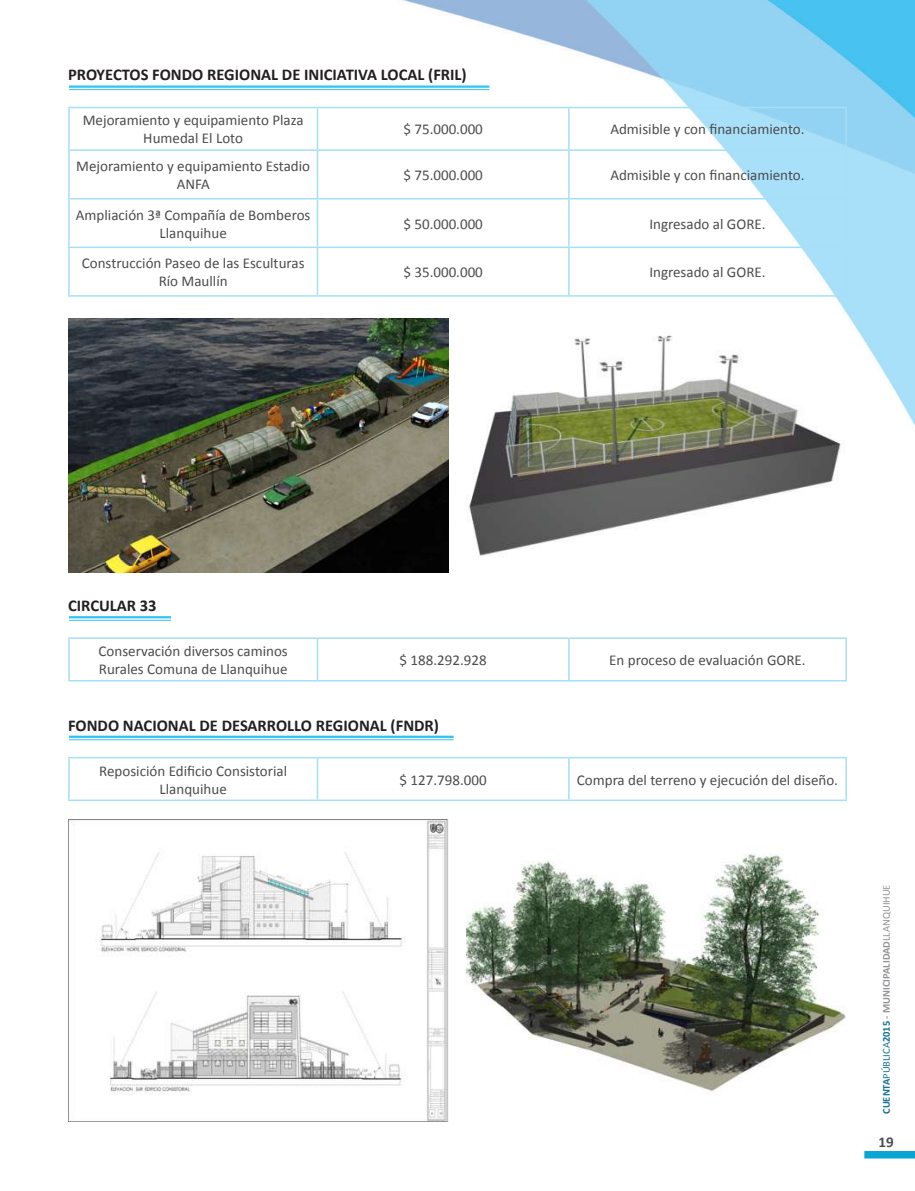
<style>
.page{position:relative;width:915px;height:1191px;background:#fff}
.page>*{position:absolute;margin:0;border:0;box-sizing:border-box;transform-origin:0 0}
.t1{font:700 16.5px "Calibri";color:#231f20}
.t2{font:15px/18px "Calibri";color:#4b4c4d;text-align:center}
.t3{font:700 15px "Calibri";color:#4b4c4d}
.t4{font:700 10.5px "Calibri";color:#919396}
.s1{color:#147390}
.s2{font-weight:400;color:#147390}
.s3{font-weight:400}
</style>
<div class="page">
<img style="left:68px;top:0;width:846px;height:1159px">
<div style="left:864px;top:1151px;width:50px;height:7px;background:#09a5d3"></div>
<hr style="left:68px;top:107px;width:249px;height:1px;background:#a5dff8">
<hr style="left:68px;top:108px;width:2px;height:41px;background:#a5dff8">
<hr style="left:317px;top:107px;width:251px;height:1px;background:#a5dff8">
<hr style="left:316px;top:108px;width:2px;height:41px;background:#a5dff8">
<hr style="left:568px;top:107px;width:278px;height:1px;background:#a5dff8">
<hr style="left:568px;top:108px;width:1px;height:41px;background:#a5dff8">
<hr style="left:845px;top:108px;width:1px;height:41px;background:#a5dff8">
<hr style="left:68px;top:149px;width:249px;height:2px;background:#a5dff8">
<hr style="left:68px;top:151px;width:2px;height:47px;background:#a5dff8">
<hr style="left:317px;top:149px;width:251px;height:2px;background:#a5dff8">
<hr style="left:316px;top:151px;width:2px;height:47px;background:#a5dff8">
<hr style="left:568px;top:149px;width:278px;height:2px;background:#a5dff8">
<hr style="left:568px;top:151px;width:1px;height:47px;background:#a5dff8">
<hr style="left:845px;top:151px;width:1px;height:47px;background:#a5dff8">
<hr style="left:68px;top:198px;width:249px;height:1px;background:#a5dff8">
<hr style="left:68px;top:199px;width:2px;height:47px;background:#a5dff8">
<hr style="left:317px;top:198px;width:251px;height:1px;background:#a5dff8">
<hr style="left:316px;top:199px;width:2px;height:47px;background:#a5dff8">
<hr style="left:568px;top:198px;width:278px;height:1px;background:#a5dff8">
<hr style="left:568px;top:199px;width:1px;height:47px;background:#a5dff8">
<hr style="left:845px;top:199px;width:1px;height:47px;background:#a5dff8">
<hr style="left:68px;top:246px;width:249px;height:2px;background:#a5dff8">
<hr style="left:68px;top:248px;width:2px;height:47px;background:#a5dff8">
<hr style="left:317px;top:246px;width:251px;height:2px;background:#a5dff8">
<hr style="left:316px;top:248px;width:2px;height:47px;background:#a5dff8">
<hr style="left:568px;top:246px;width:278px;height:2px;background:#a5dff8">
<hr style="left:568px;top:248px;width:1px;height:47px;background:#a5dff8">
<hr style="left:845px;top:248px;width:1px;height:47px;background:#a5dff8">
<hr style="left:68px;top:295px;width:249px;height:2px;background:#a5dff8">
<hr style="left:317px;top:295px;width:251px;height:2px;background:#a5dff8">
<hr style="left:568px;top:295px;width:278px;height:2px;background:#a5dff8">
<hr style="left:69px;top:85px;width:420px;height:3px;background:#32c3f2">
<hr style="left:69px;top:89px;width:420px;height:1px;background:#32c3f2">
<hr style="left:68px;top:637px;width:249px;height:2px;background:#a5dff8">
<hr style="left:68px;top:639px;width:2px;height:41px;background:#a5dff8">
<hr style="left:317px;top:637px;width:251px;height:2px;background:#a5dff8">
<hr style="left:316px;top:639px;width:2px;height:41px;background:#a5dff8">
<hr style="left:568px;top:637px;width:278px;height:2px;background:#a5dff8">
<hr style="left:568px;top:639px;width:1px;height:41px;background:#a5dff8">
<hr style="left:845px;top:639px;width:1px;height:41px;background:#a5dff8">
<hr style="left:68px;top:680px;width:249px;height:1px;background:#a5dff8">
<hr style="left:317px;top:680px;width:251px;height:1px;background:#a5dff8">
<hr style="left:568px;top:680px;width:278px;height:1px;background:#a5dff8">
<hr style="left:69px;top:616px;width:102px;height:2px;background:#32c3f2">
<hr style="left:69px;top:620px;width:102px;height:1px;background:#32c3f2">
<hr style="left:68px;top:757px;width:249px;height:1px;background:#a5dff8">
<hr style="left:68px;top:758px;width:2px;height:41px;background:#a5dff8">
<hr style="left:317px;top:757px;width:251px;height:1px;background:#a5dff8">
<hr style="left:316px;top:758px;width:2px;height:41px;background:#a5dff8">
<hr style="left:568px;top:757px;width:278px;height:1px;background:#a5dff8">
<hr style="left:568px;top:758px;width:1px;height:41px;background:#a5dff8">
<hr style="left:845px;top:758px;width:1px;height:41px;background:#a5dff8">
<hr style="left:68px;top:799px;width:249px;height:2px;background:#a5dff8">
<hr style="left:317px;top:799px;width:251px;height:2px;background:#a5dff8">
<hr style="left:568px;top:799px;width:278px;height:2px;background:#a5dff8">
<hr style="left:69px;top:735px;width:384px;height:3px;background:#32c3f2">
<hr style="left:69px;top:739px;width:384px;height:1px;background:#32c3f2">
<img style="left:68px;top:318px;width:380px;height:255px">
<img style="left:69px;top:820px;width:379px;height:301px">
<img style="left:466px;top:833px;width:380px;height:274px">
<img style="left:466px;top:329px;width:380px;height:233px">
<p class="t1" style="left:68px;top:65px;width:400px">PROYECTOS FONDO REGIONAL DE INICIATIVA LOCAL (FRIL)</p>
<p class="t2" style="left:83px;top:111px;width:222px">Mejoramiento y equipamiento Plaza<br>Humedal El Loto</p>
<p class="t2" style="left:403px;top:120px;width:81px">$ 75.000.000</p>
<p class="t2" style="left:610px;top:120px;width:196px">Admisible y con financiamiento.</p>
<p class="t2" style="left:76px;top:156px;width:235px">Mejoramiento y equipamiento Estadio<br>ANFA</p>
<p class="t2" style="left:403px;top:165px;width:81px">$ 75.000.000</p>
<p class="t2" style="left:610px;top:165px;width:196px">Admisible y con financiamiento.</p>
<p class="t2" style="left:76px;top:205px;width:236px">Ampliación 3ª Compañía de Bomberos<br>Llanquihue</p>
<p class="t2" style="left:403px;top:214px;width:81px">$ 50.000.000</p>
<p class="t2" style="left:649px;top:214px;width:118px">Ingresado al GORE.</p>
<p class="t2" style="left:82px;top:253px;width:224px">Construcción Paseo de las Esculturas<br>Río Maullín</p>
<p class="t2" style="left:403px;top:262px;width:81px">$ 35.000.000</p>
<p class="t2" style="left:649px;top:262px;width:118px">Ingresado al GORE.</p>
<p class="t1" style="left:68px;top:595px;width:90px">CIRCULAR 33</p>
<p class="t2" style="left:99px;top:641px;width:191px;text-align:left">Conservación diversos caminos<br>Rurales Comuna de Llanquihue</p>
<p class="t2" style="left:399px;top:650px;width:88px">$ 188.292.928</p>
<p class="t2" style="left:609px;top:650px;width:198px">En proceso de evaluación GORE.</p>
<p class="t1" style="left:68px;top:715px;width:372px">FONDO NACIONAL DE DESARROLLO REGIONAL (FNDR)</p>
<p class="t2" style="left:99px;top:761px;width:189px">Reposición Edificio Consistorial<br>Llanquihue</p>
<p class="t2" style="left:399px;top:770px;width:88px">$ 127.798.000</p>
<p class="t2" style="left:576px;top:770px;width:262px">Compra del terreno y ejecución del diseño.</p>
<p class="t4" style="left:879px;top:1114px;width:231px;rotate:-90deg"><span class="s1">CUENTA</span><span class="s2">PÚBLICA</span><span class="s1">2015</span> <span class="s2">-</span> MUNICIPALIDAD<span class="s3">LLANQUIHUE</span></p>
<p class="t3" style="left:878px;top:1132px;width:17px">19</p>
</div>
